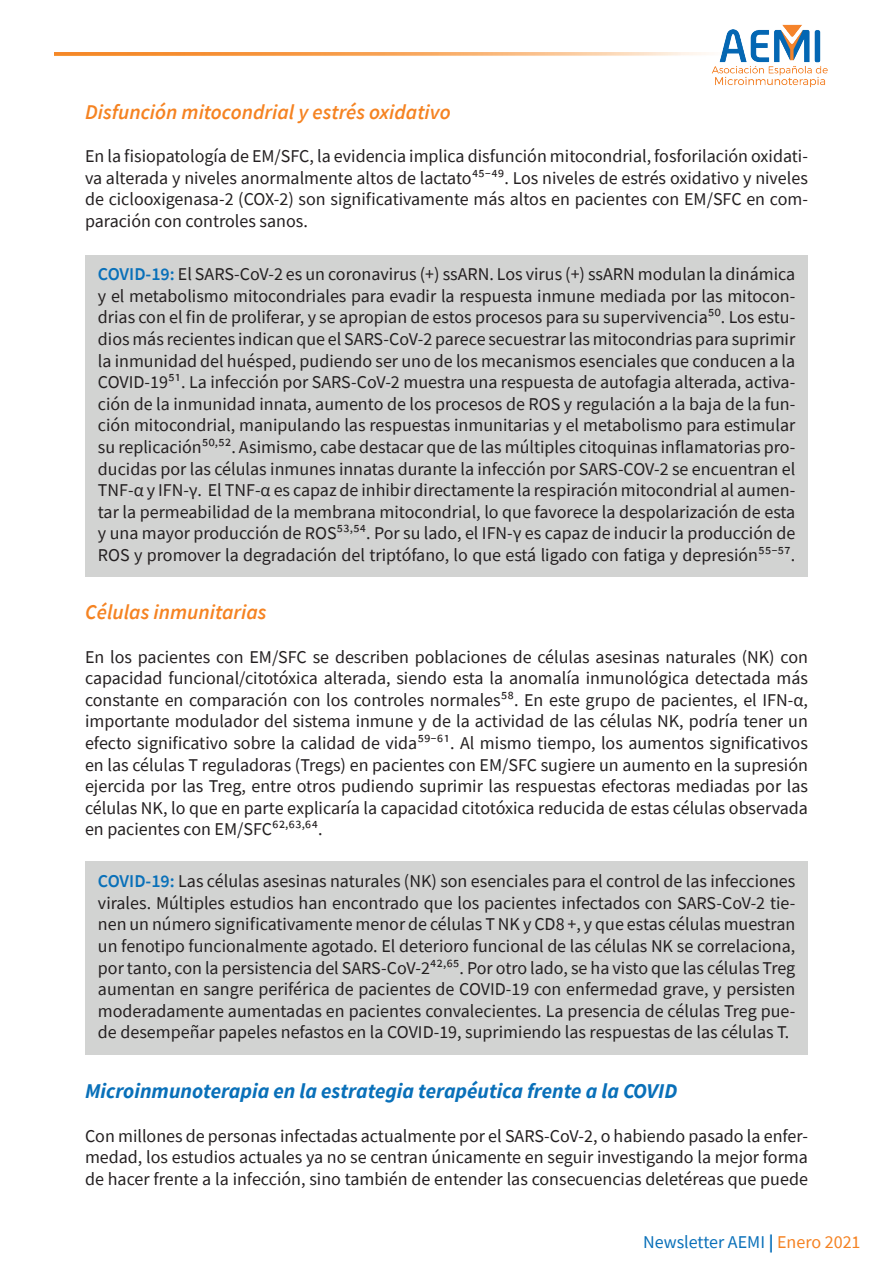
<style>
.page{position:relative;width:893px;height:1263px;background:#fff}
.page>*{position:absolute;margin:0;border:0;box-sizing:border-box;transform-origin:0 0}
.t1{font:italic 600 21px "Source Sans Pro";color:#f58322}
.t2{font:italic 700 21px "Source Sans Pro";color:#0970b9}
.t3{font:18px/21.6px "Source Sans Pro";color:#231f20;text-align:justify}
.t4{font:18px "Source Sans Pro";color:#0970b9}
.s1{font-weight:600;color:#0970b9}
.s2{font-weight:700}
.s3{color:#f58222}
</style>
<div class="page">
<img style="left:715px;top:24px;width:113px;height:64px">
<img style="left:54px;top:52px;width:730px;height:27px">
<div style="left:85px;top:255px;width:723px;height:321px;background:#d2d3d2"></div>
<div style="left:85px;top:861px;width:723px;height:194px;background:#d2d3d2"></div>
<p class="t1" style="left:85px;top:98px;width:367px">Disfunción mitocondrial y estrés oxidativo</p>
<p class="t3" style="left:85px;top:145px;width:724px">En la fisiopatología de EM/SFC, la evidencia implica disfunción mitocondrial, fosforilación oxidati&shy;va alterada y niveles anormalmente altos de lactato⁴⁵–⁴⁹. Los niveles de estrés oxidativo y niveles de ciclooxigenasa-2 (COX-2) son significativamente más altos en pacientes con EM/SFC en com&shy;paración con controles sanos.</p>
<p class="t3" style="left:98px;top:263px;width:699px"><span class="s1">COVID-19:</span> El SARS-CoV-2 es un coronavirus (+) ssARN. Los virus (+) ssARN modulan la dinámica y el metabolismo mitocondriales para evadir la respuesta inmune mediada por las mitocon&shy;drias con el fin de proliferar, y se apropian de estos procesos para su supervivencia⁵⁰. Los estu&shy;dios más recientes indican que el SARS-CoV-2 parece secuestrar las mitocondrias para suprimir la inmunidad del huésped, pudiendo ser uno de los mecanismos esenciales que conducen a la COVID-19⁵¹. La infección por SARS-CoV-2 muestra una respuesta de autofagia alterada, activa&shy;ción de la inmunidad innata, aumento de los procesos de ROS y regulación a la baja de la fun&shy;ción mitocondrial, manipulando las respuestas inmunitarias y el metabolismo para estimular su replicación⁵⁰,⁵². Asimismo, cabe destacar que de las múltiples citoquinas inflamatorias pro&shy;ducidas por las células inmunes innatas durante la infección por SARS-COV-2 se encuentran el TNF-α y IFN-γ. El TNF-α es capaz de inhibir directamente la respiración mitocondrial al aumen&shy;tar la permeabilidad de la membrana mitocondrial, lo que favorece la despolarización de esta y una mayor producción de ROS⁵³,⁵⁴. Por su lado, el IFN-γ es capaz de inducir la producción de ROS y promover la degradación del triptófano, lo que está ligado con fatiga y depresión⁵⁵–⁵⁷.</p>
<p class="t1" style="left:85px;top:599px;width:183px">Células inmunitarias</p>
<p class="t3" style="left:85px;top:646px;width:724px">En los pacientes con EM/SFC se describen poblaciones de células asesinas naturales (NK) con capacidad funcional/citotóxica alterada, siendo esta la anomalía inmunológica detectada más constante en comparación con los controles normales⁵⁸. En este grupo de pacientes, el IFN-α, importante modulador del sistema inmune y de la actividad de las células NK, podría tener un efecto significativo sobre la calidad de vida⁵⁹–⁶¹. Al mismo tiempo, los aumentos significativos en las células T reguladoras (Tregs) en pacientes con EM/SFC sugiere un aumento en la supresión ejercida por las Treg, entre otros pudiendo suprimir las respuestas efectoras mediadas por las células NK, lo que en parte explicaría la capacidad citotóxica reducida de estas células observada en pacientes con EM/SFC⁶²,⁶³,⁶⁴.</p>
<p class="t3" style="left:98px;top:870px;width:699px"><span class="s1">COVID-19:</span> Las células asesinas naturales (NK) son esenciales para el control de las infecciones virales. Múltiples estudios han encontrado que los pacientes infectados con SARS-CoV-2 tie&shy;nen un número significativamente menor de células T NK y CD8 +, y que estas células muestran un fenotipo funcionalmente agotado. El deterioro funcional de las células NK se correlaciona, por tanto, con la persistencia del SARS-CoV-2⁴²,⁶⁵. Por otro lado, se ha visto que las células Treg aumentan en sangre periférica de pacientes de COVID-19 con enfermedad grave, y persisten moderadamente aumentadas en pacientes convalecientes. La presencia de células Treg pue&shy;de desempeñar papeles nefastos en la COVID-19, suprimiendo las respuestas de las células T.</p>
<p class="t2" style="left:85px;top:1077px;width:594px">Microinmunoterapia en la estrategia terapéutica frente a la COVID</p>
<p class="t3" style="left:85px;top:1124px;width:724px">Con millones de personas infectadas actualmente por el SARS-CoV-2, o habiendo pasado la enfer&shy;medad, los estudios actuales ya no se centran únicamente en seguir investigando la mejor forma de hacer frente a la infección, sino también de entender las consecuencias deletéreas que puede</p>
<p class="t4" style="left:643px;top:1230px;width:219px">Newsletter AEMI <span class="s2">|</span> <span class="s3">Enero 2021</span></p>
</div>
